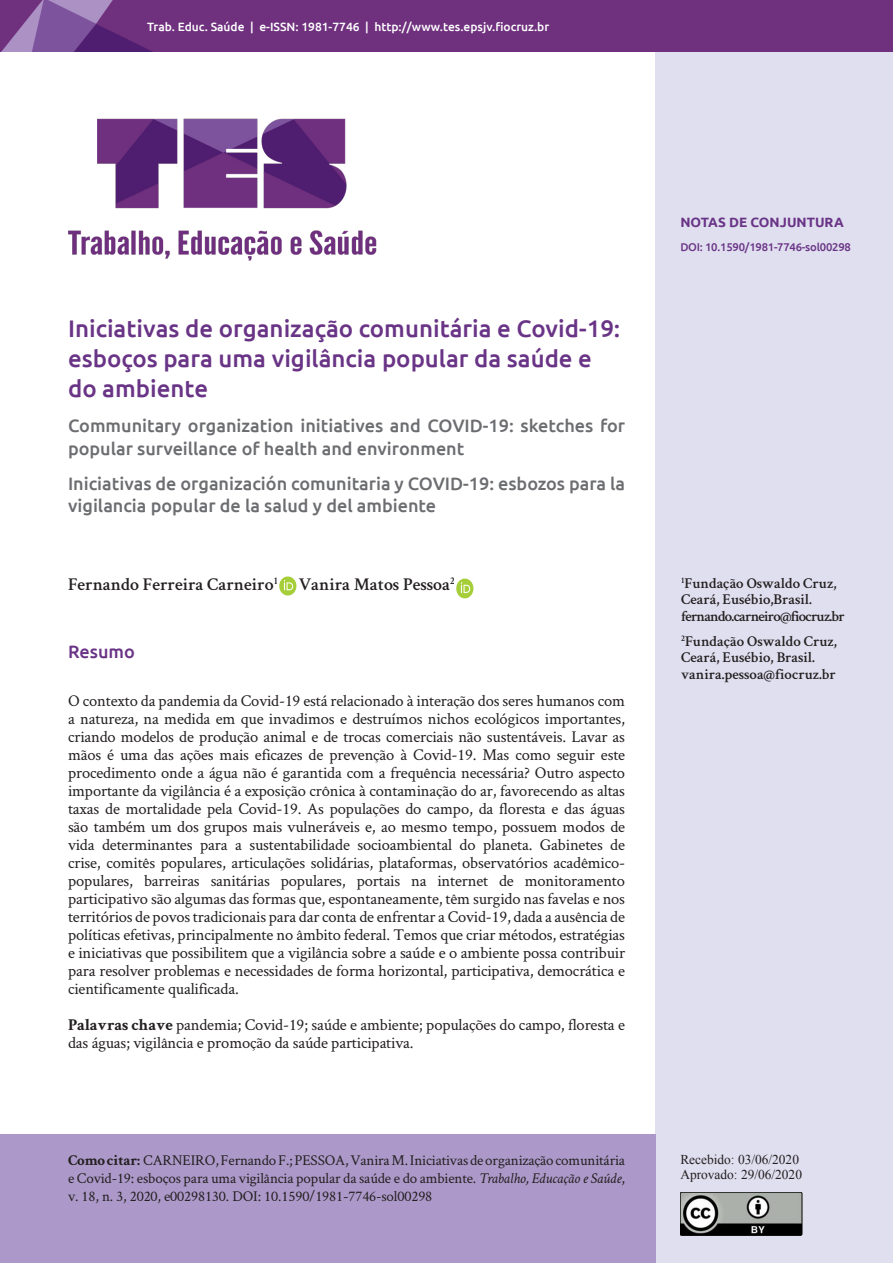
<style>
.page{position:relative;width:893px;height:1263px;background:#fff}
.page>*{position:absolute;margin:0;border:0;box-sizing:border-box;transform-origin:0 0}
.titulo-principal{font:500 24px/30px "Ubuntu";color:#693486}
.titulo-linguas{font:500 18px/22.5px "Ubuntu";color:#6c6d70}
.autor{font:600 18px "Crimson Text";color:#231f20}
.titulo-resumo{font:500 18px "Ubuntu";color:#693486}
.texto-resumo{font:16.5px/18px "Crimson Text";letter-spacing:-.01em;color:#231f20;text-align:justify}
.como-citar{font:15px/18px "Crimson Text";letter-spacing:-.01em;color:#231f20;text-align:justify}
.afiliacao{font:600 15px/16.5px "Crimson Text";color:#231f20}
.recebido-aprovado{font:13.5px/15px "Times New Roman";color:#231f20}
.artigo-categoria{font:700 13.5px "Ubuntu";color:#693486}
.t1{font:500 12px "Ubuntu";color:#fff}
.DOI{font:500 11.25px "Ubuntu";letter-spacing:-.02em;color:#693486}
.s1{font-weight:700}
.s2{font-style:italic}
</style>
<div class="page">
<div style="left:656px;top:47px;width:237px;height:1216px;background:#e0dfef"></div>
<img style="left:0;top:0;width:893px;height:52px">
<div style="left:0;top:1134px;width:656px;height:129px;background:#ac99c9"></div>
<img style="left:279px;top:576px;width:18px;height:20px">
<img style="left:456px;top:578px;width:18px;height:21px">
<img style="left:68px;top:118px;width:309px;height:143px">
<img style="left:681px;top:1192px;width:122px;height:43px">
<p class="t1" style="left:147px;top:19px;width:404px">Trab. Educ. Saúde | e-ISSN: 1981-7746 | http://www.tes.epsjv.fiocruz.br</p>
<p class="titulo-principal" style="left:68px;top:312px;width:554px">Iniciativas de organização comunitária e Covid-19: esboços para uma vigilância popular da saúde e do ambiente</p>
<p class="titulo-linguas" style="left:68px;top:414px;width:559px">Communitary organization initiatives and COVID-19: sketches for popular surveillance of health and environment</p>
<p class="titulo-linguas" style="left:68px;top:471px;width:559px">Iniciativas de organización comunitaria y COVID-19: esbozos para la vigilancia popular de la salud y del ambiente</p>
<p class="autor" style="left:68px;top:572px;width:388px">Fernando Ferreira Carneiro<sup>1</sup> Vanira Matos Pessoa<sup>2</sup></p>
<p class="titulo-resumo" style="left:68px;top:640px;width:68px">Resumo</p>
<p class="texto-resumo" style="left:68px;top:691px;width:559px">O contexto da pandemia da Covid-19 está relacionado à interação dos seres humanos com a natureza, na medida em que invadimos e destruímos nichos ecológicos importantes, criando modelos de produção animal e de trocas comerciais não sustentáveis. Lavar as mãos é uma das ações mais eficazes de prevenção à Covid-19. Mas como seguir este procedimento onde a água não é garantida com a frequência necessária? Outro aspecto importante da vigilância é a exposição crônica à contaminação do ar, favorecendo as altas taxas de mortalidade pela Covid-19. As populações do campo, da floresta e das águas são também um dos grupos mais vulneráveis e, ao mesmo tempo, possuem modos de vida determinantes para a sustentabilidade socioambiental do planeta. Gabinetes de crise, comitês populares, articulações solidárias, plataformas, observatórios acadêmico&shy;populares, barreiras sanitárias populares, portais na internet de monitoramento participativo são algumas das formas que, espontaneamente, têm surgido nas favelas e nos territórios de povos tradicionais para dar conta de enfrentar a Covid-19, dada a ausência de políticas efetivas, principalmente no âmbito federal. Temos que criar métodos, estratégias e iniciativas que possibilitem que a vigilância sobre a saúde e o ambiente possa contribuir para resolver problemas e necessidades de forma horizontal, participativa, democrática e cientificamente qualificada.</p>
<p class="texto-resumo" style="left:68px;top:1015px;width:558px"><span class="s1">Palavras chave</span> pandemia; Covid-19; saúde e ambiente; populações do campo, floresta e das águas; vigilância e promoção da saúde participativa.</p>
<p class="como-citar" style="left:68px;top:1151px;width:559px"><span class="s1">Como citar:</span> CARNEIRO, Fernando F.; PESSOA, Vanira M. Iniciativas de organização comunitária e Covid-19: esboços para uma vigilância popular da saúde e do ambiente. <span class="s2">Trabalho, Educação e Saúde</span>, v. 18, n. 3, 2020, e00298130. DOI: 10.1590/1981-7746-sol00298</p>
<p class="artigo-categoria" style="left:680px;top:214px;width:165px">NOTAS DE CONJUNTURA</p>
<p class="DOI" style="left:680px;top:239px;width:172px">DOI: 10.1590/1981-7746-sol00298</p>
<p class="afiliacao" style="left:681px;top:574px;width:165px"><sup>1</sup>Fundação Oswaldo Cruz,<br>Ceará, Eusébio,Brasil. fernando.carneiro@fiocruz.br</p>
<p class="afiliacao" style="left:681px;top:632px;width:157px"><sup>2</sup>Fundação Oswaldo Cruz,<br>Ceará, Eusébio, Brasil. vanira.pessoa@fiocruz.br</p>
<p class="recebido-aprovado" style="left:680px;top:1152px;width:123px">Recebido: 03/06/2020<br>Aprovado: 29/06/2020</p>
</div>
